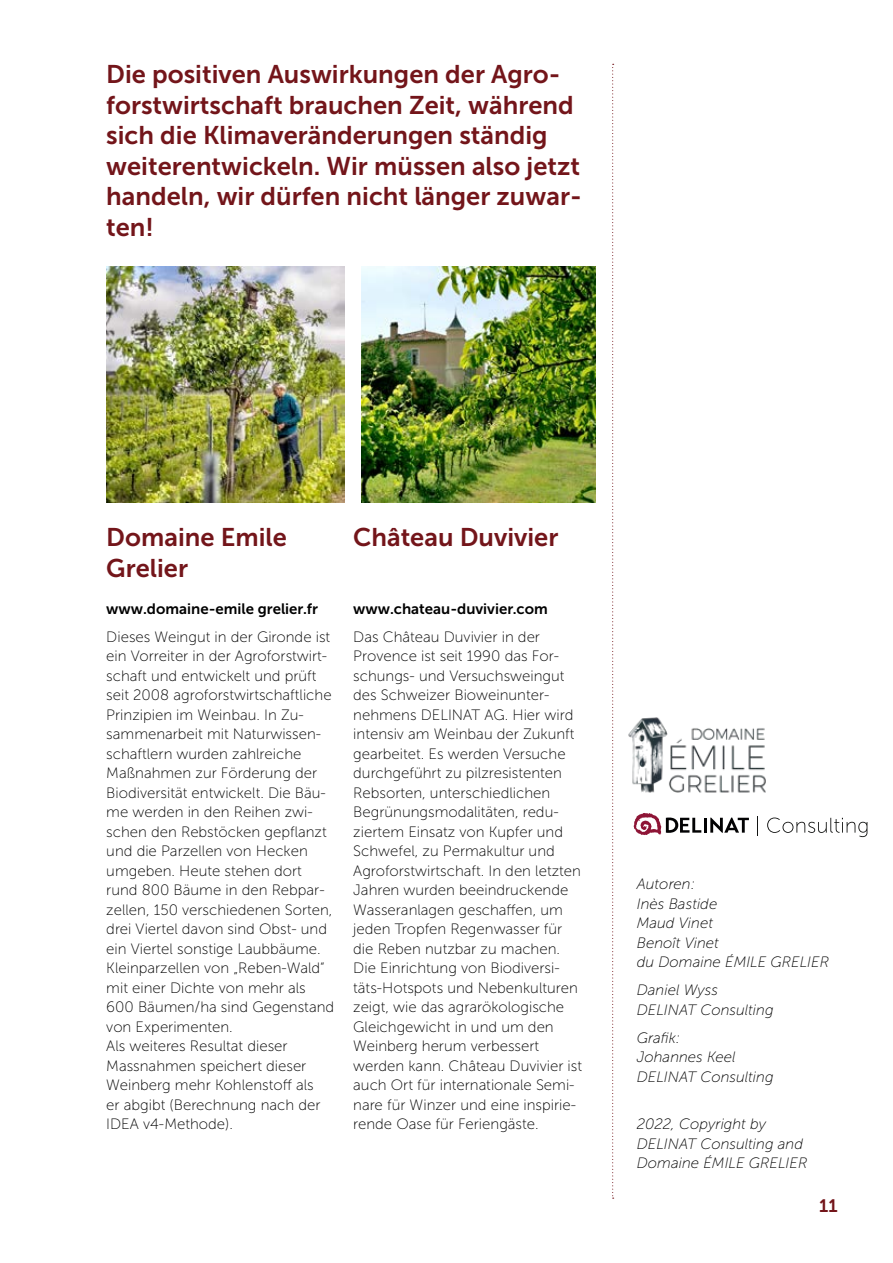
<style>
.page{position:relative;width:893px;height:1263px;background:#fff}
.page>*{position:absolute;margin:0;border:0;box-sizing:border-box;transform-origin:0 0}
.t1{font:25.5px/30.6px "Museo Sans 700";color:#73151a}
.t2{font:18px "Museo Sans 700";color:#73151a}
.t3{font:15px/19.5px "Museo Sans 100";color:#000}
.t4{font:italic 15px/19.5px "Museo Sans 100";color:#000}
.t5{font:15px "Museo Sans 700";color:#000}
</style>
<div class="page">
<svg style="left:612px;top:64px;width:2px;height:1135px"></svg>
<img style="left:106px;top:267px;width:238px;height:235px">
<img style="left:361px;top:267px;width:234px;height:235px">
<hr style="left:704px;top:818px;width:3px;height:15px;background:#020203">
<svg style="left:710px;top:817px;width:39px;height:16px"></svg>
<svg style="left:634px;top:813px;width:67px;height:22px"></svg>
<svg style="left:757px;top:816px;width:1px;height:20px"></svg>
<svg style="left:767px;top:817px;width:100px;height:20px"></svg>
<img style="left:628px;top:717px;width:138px;height:76px">
<h1 class="t1" style="left:106px;top:59px;width:477px">Die positiven Auswirkungen der Agro&shy;forstwirtschaft brauchen Zeit, während sich die Klimaveränderungen ständig weiterentwickeln. Wir müssen also jetzt handeln, wir dürfen nicht länger zuwar&shy;ten!</h1>
<h1 class="t1" style="left:106px;top:522px;width:182px">Domaine Emile<br>Grelier</h1>
<p class="t5" style="left:106px;top:600px;width:213px">www.domaine-emile grelier.fr</p>
<p class="t3" style="left:106px;top:627px;width:229px">Dieses Weingut in der Gironde ist ein Vorreiter in der Agroforstwirt&shy;schaft und entwickelt und prüft seit 2008 agroforstwirtschaftliche<br>Prinzipien im Weinbau. In Zu&shy;sammenarbeit mit Naturwissen&shy;schaftlern wurden zahlreiche<br>Maßnahmen zur Förderung der<br>Biodiversität entwickelt. Die Bäu&shy;me werden in den Reihen zwi&shy;schen den Rebstöcken gepflanzt und die Parzellen von Hecken umgeben. Heute stehen dort rund 800 Bäume in den Rebpar&shy;zellen, 150 verschiedenen Sorten, drei Viertel davon sind Obst- und ein Viertel sonstige Laubbäume.<br>Kleinparzellen von „Reben-Wald“ mit einer Dichte von mehr als<br>600 Bäumen/ha sind Gegenstand von Experimenten.<br>Als weiteres Resultat dieser<br>Massnahmen speichert dieser<br>Weinberg mehr Kohlenstoff als<br>er abgibt (Berechnung nach der<br>IDEA v4-Methode).</p>
<h1 class="t1" style="left:353px;top:522px;width:207px">Château Duvivier</h1>
<p class="t5" style="left:353px;top:600px;width:196px">www.chateau-duvivier.com</p>
<p class="t3" style="left:353px;top:627px;width:230px">Das Château Duvivier in der<br>Provence ist seit 1990 das For&shy;schungs- und Versuchsweingut des Schweizer Bioweinunter&shy;nehmens DELINAT AG. Hier wird intensiv am Weinbau der Zukunft gearbeitet. Es werden Versuche durchgeführt zu pilzresistenten<br>Rebsorten, unterschiedlichen<br>Begrünungsmodalitäten, redu&shy;ziertem Einsatz von Kupfer und<br>Schwefel, zu Permakultur und<br>Agroforstwirtschaft. In den letzten<br>Jahren wurden beeindruckende<br>Wasseranlagen geschaffen, um jeden Tropfen Regenwasser für die Reben nutzbar zu machen.<br>Die Einrichtung von Biodiversi&shy;täts-Hotspots und Nebenkulturen zeigt, wie das agrarökologische<br>Gleichgewicht in und um den<br>Weinberg herum verbessert werden kann. Château Duvivier ist auch Ort für internationale Semi&shy;nare für Winzer und eine inspirie&shy;rende Oase für Feriengäste.</p>
<p class="t4" style="left:637px;top:875px;width:194px">Autoren:<br>Inès Bastide<br>Maud Vinet<br>Benoît Vinet<br>du Domaine ÉMILE GRELIER</p>
<p class="t4" style="left:637px;top:981px;width:138px">Daniel Wyss<br>DELINAT Consulting</p>
<p class="t4" style="left:637px;top:1028px;width:138px">Grafik:<br>Johannes Keel<br>DELINAT Consulting</p>
<p class="t4" style="left:637px;top:1115px;width:172px">2022, Copyright by<br>DELINAT Consulting and<br>Domaine ÉMILE GRELIER</p>
<p class="t2" style="left:819px;top:1195px;width:20px">11</p>
</div>
